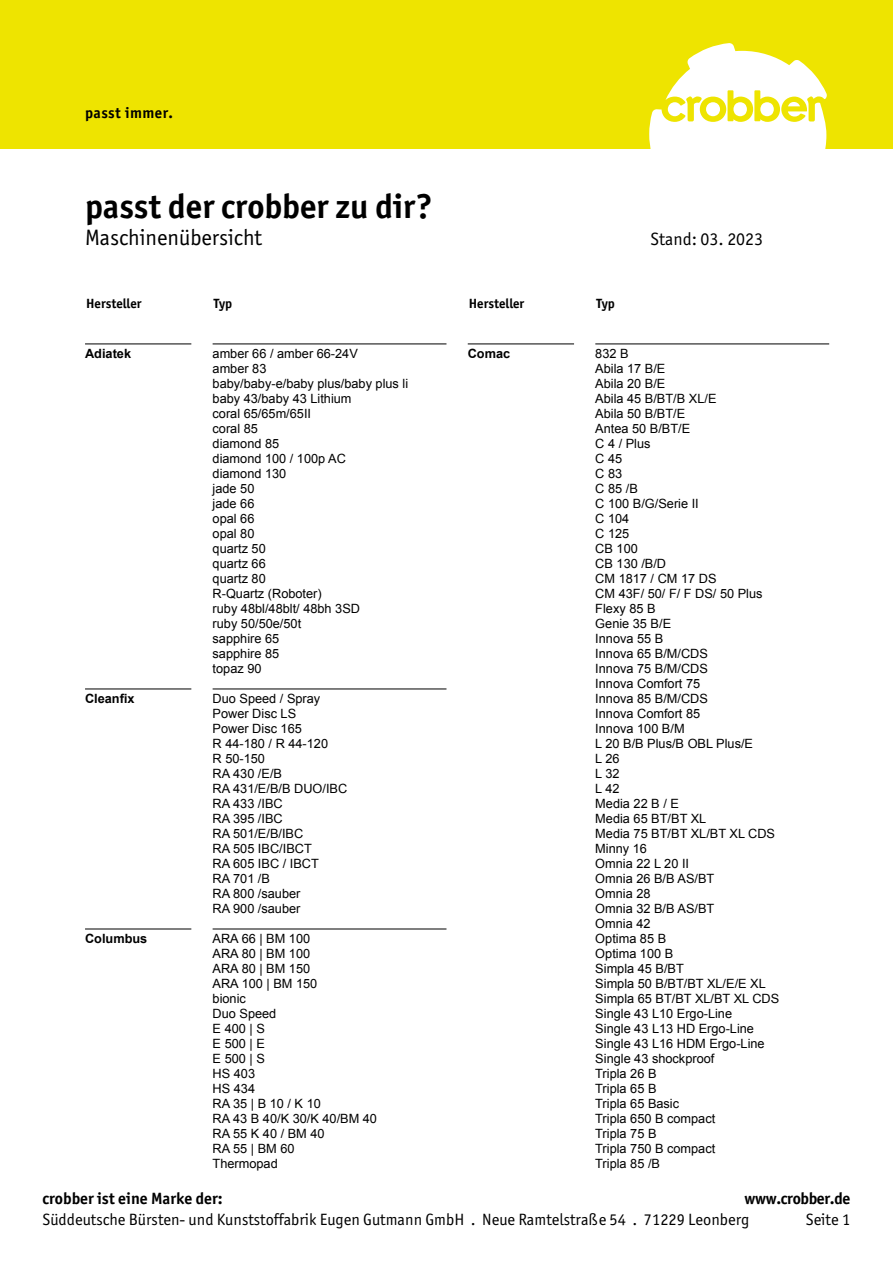
<style>
.page{position:relative;width:893px;height:1263px;background:#fff}
.page>*{position:absolute;margin:0;border:0;box-sizing:border-box;transform-origin:0 0}
.t1{font:700 34.5px "Officina Sans";color:#000}
.t2{font:22.5px "Officina Sans";color:#000}
.t3{font:18px "Officina Sans";color:#000}
.t4{font:16.5px "Officina Sans";color:#000}
.t5{font:700 16.5px "Officina Sans";color:#000}
.t6{font:700 16.5px "Officina Sans";letter-spacing:-.02em;color:#000}
.t7{font:700 15.45px "Officina Sans";letter-spacing:.03em;color:#000}
.t8{font:700 13.5px "Officina Sans";color:#000}
.t9{font:12.75px "Arial";color:#000}
.t10{font:700 12.75px "Arial";color:#000}
</style>
<div class="page">
<div style="left:0;top:0;width:893px;height:149px;background:#eee400"></div>
<svg style="left:649px;top:43px;width:178px;height:106px"></svg>
<hr style="left:85px;top:344px;width:106px;height:1px;background:#000">
<hr style="left:85px;top:689px;width:106px;height:1px;background:#000">
<hr style="left:85px;top:929px;width:106px;height:1px;background:#000">
<hr style="left:213px;top:344px;width:233px;height:1px;background:#000">
<hr style="left:213px;top:689px;width:233px;height:1px;background:#000">
<hr style="left:213px;top:929px;width:233px;height:1px;background:#000">
<hr style="left:468px;top:344px;width:106px;height:1px;background:#000">
<hr style="left:595px;top:344px;width:234px;height:1px;background:#000">
<p class="t7" style="left:85px;top:104px;width:90px">passt immer.</p>
<p class="t1" style="left:85px;top:185px;width:349px">passt der crobber zu dir?</p>
<p class="t2" style="left:85px;top:225px;width:178px">Maschinenübersicht</p>
<p class="t3" style="left:651px;top:229px;width:114px">Stand: 03. 2023</p>
<p class="t8" style="left:86px;top:295px;width:57px">Hersteller</p>
<p class="t8" style="left:214px;top:295px;width:20px">Typ</p>
<p class="t8" style="left:469px;top:295px;width:57px">Hersteller</p>
<p class="t8" style="left:596px;top:295px;width:20px">Typ</p>
<p class="t10" style="left:85px;top:345px;width:48px">Adiatek</p>
<p class="t10" style="left:85px;top:690px;width:51px">Cleanfix</p>
<p class="t10" style="left:85px;top:930px;width:64px">Columbus</p>
<p class="t9" style="left:213px;top:345px;width:147px">amber 66 / amber 66-24V</p>
<p class="t9" style="left:213px;top:360px;width:55px">amber 83</p>
<p class="t9" style="left:213px;top:375px;width:197px">baby/baby-e/baby plus/baby plus li</p>
<p class="t9" style="left:213px;top:390px;width:140px">baby 43/baby 43 Lithium</p>
<p class="t9" style="left:213px;top:405px;width:100px">coral 65/65m/65II</p>
<p class="t9" style="left:213px;top:420px;width:47px">coral 85</p>
<p class="t9" style="left:213px;top:435px;width:68px">diamond 85</p>
<p class="t9" style="left:213px;top:450px;width:135px">diamond 100 / 100p AC</p>
<p class="t9" style="left:213px;top:465px;width:75px">diamond 130</p>
<p class="t9" style="left:213px;top:480px;width:43px">jade 50</p>
<p class="t9" style="left:213px;top:495px;width:43px">jade 66</p>
<p class="t9" style="left:213px;top:510px;width:43px">opal 66</p>
<p class="t9" style="left:213px;top:525px;width:43px">opal 80</p>
<p class="t9" style="left:213px;top:540px;width:55px">quartz 50</p>
<p class="t9" style="left:213px;top:555px;width:55px">quartz 66</p>
<p class="t9" style="left:213px;top:570px;width:55px">quartz 80</p>
<p class="t9" style="left:213px;top:585px;width:111px">R-Quartz (Roboter)</p>
<p class="t9" style="left:213px;top:600px;width:149px">ruby 48bl/48blt/ 48bh 3SD</p>
<p class="t9" style="left:213px;top:615px;width:90px">ruby 50/50e/50t</p>
<p class="t9" style="left:213px;top:630px;width:68px">sapphire 65</p>
<p class="t9" style="left:213px;top:645px;width:68px">sapphire 85</p>
<p class="t9" style="left:213px;top:660px;width:50px">topaz 90</p>
<p class="t9" style="left:213px;top:690px;width:109px">Duo Speed / Spray</p>
<p class="t9" style="left:213px;top:705px;width:85px">Power Disc LS</p>
<p class="t9" style="left:213px;top:720px;width:91px">Power Disc 165</p>
<p class="t9" style="left:213px;top:735px;width:117px">R 44-180 / R 44-120</p>
<p class="t9" style="left:213px;top:750px;width:54px">R 50-150</p>
<p class="t9" style="left:213px;top:765px;width:71px">RA 430 /E/B</p>
<p class="t9" style="left:213px;top:780px;width:136px">RA 431/E/B/B DUO/IBC</p>
<p class="t9" style="left:213px;top:795px;width:72px">RA 433 /IBC</p>
<p class="t9" style="left:213px;top:810px;width:72px">RA 395 /IBC</p>
<p class="t9" style="left:213px;top:825px;width:92px">RA 501/E/B/IBC</p>
<p class="t9" style="left:213px;top:840px;width:101px">RA 505 IBC/IBCT</p>
<p class="t9" style="left:213px;top:855px;width:108px">RA 605 IBC / IBCT</p>
<p class="t9" style="left:213px;top:870px;width:59px">RA 701 /B</p>
<p class="t9" style="left:213px;top:885px;width:89px">RA 800 /sauber</p>
<p class="t9" style="left:213px;top:900px;width:89px">RA 900 /sauber</p>
<p class="t9" style="left:213px;top:930px;width:99px">ARA 66 | BM 100</p>
<p class="t9" style="left:213px;top:945px;width:99px">ARA 80 | BM 100</p>
<p class="t9" style="left:213px;top:960px;width:99px">ARA 80 | BM 150</p>
<p class="t9" style="left:213px;top:975px;width:106px">ARA 100 | BM 150</p>
<p class="t9" style="left:213px;top:990px;width:35px">bionic</p>
<p class="t9" style="left:213px;top:1005px;width:65px">Duo Speed</p>
<p class="t9" style="left:213px;top:1020px;width:54px">E 400 | S</p>
<p class="t9" style="left:213px;top:1035px;width:54px">E 500 | E</p>
<p class="t9" style="left:213px;top:1050px;width:54px">E 500 | S</p>
<p class="t9" style="left:213px;top:1065px;width:44px">HS 403</p>
<p class="t9" style="left:213px;top:1080px;width:44px">HS 434</p>
<p class="t9" style="left:213px;top:1095px;width:110px">RA 35 | B 10 / K 10</p>
<p class="t9" style="left:213px;top:1110px;width:166px">RA 43 B 40/K 30/K 40/BM 40</p>
<p class="t9" style="left:213px;top:1125px;width:113px">RA 55 K 40 / BM 40</p>
<p class="t9" style="left:213px;top:1140px;width:83px">RA 55 | BM 60</p>
<p class="t9" style="left:213px;top:1155px;width:67px">Thermopad</p>
<p class="t10" style="left:468px;top:345px;width:44px">Comac</p>
<p class="t9" style="left:595px;top:345px;width:35px">832 B</p>
<p class="t9" style="left:595px;top:360px;width:72px">Abila 17 B/E</p>
<p class="t9" style="left:595px;top:375px;width:72px">Abila 20 B/E</p>
<p class="t9" style="left:595px;top:390px;width:123px">Abila 45 B/BT/B XL/E</p>
<p class="t9" style="left:595px;top:405px;width:92px">Abila 50 B/BT/E</p>
<p class="t9" style="left:595px;top:420px;width:96px">Antea 50 B/BT/E</p>
<p class="t9" style="left:595px;top:435px;width:57px">C 4 / Plus</p>
<p class="t9" style="left:595px;top:450px;width:28px">C 45</p>
<p class="t9" style="left:595px;top:465px;width:28px">C 83</p>
<p class="t9" style="left:595px;top:480px;width:44px">C 85 /B</p>
<p class="t9" style="left:595px;top:495px;width:105px">C 100 B/G/Serie II</p>
<p class="t9" style="left:595px;top:510px;width:36px">C 104</p>
<p class="t9" style="left:595px;top:525px;width:36px">C 125</p>
<p class="t9" style="left:595px;top:540px;width:44px">CB 100</p>
<p class="t9" style="left:595px;top:555px;width:72px">CB 130 /B/D</p>
<p class="t9" style="left:595px;top:570px;width:123px">CM 1817 / CM 17 DS</p>
<p class="t9" style="left:595px;top:585px;width:169px">CM 43F/ 50/ F/ F DS/ 50 Plus</p>
<p class="t9" style="left:595px;top:600px;width:62px">Flexy 85 B</p>
<p class="t9" style="left:595px;top:615px;width:77px">Genie 35 B/E</p>
<p class="t9" style="left:595px;top:630px;width:70px">Innova 55 B</p>
<p class="t9" style="left:595px;top:645px;width:114px">Innova 65 B/M/CDS</p>
<p class="t9" style="left:595px;top:660px;width:114px">Innova 75 B/M/CDS</p>
<p class="t9" style="left:595px;top:675px;width:106px">Innova Comfort 75</p>
<p class="t9" style="left:595px;top:690px;width:114px">Innova 85 B/M/CDS</p>
<p class="t9" style="left:595px;top:705px;width:106px">Innova Comfort 85</p>
<p class="t9" style="left:595px;top:720px;width:91px">Innova 100 B/M</p>
<p class="t9" style="left:595px;top:735px;width:159px">L 20 B/B Plus/B OBL Plus/E</p>
<p class="t9" style="left:595px;top:750px;width:26px">L 26</p>
<p class="t9" style="left:595px;top:765px;width:26px">L 32</p>
<p class="t9" style="left:595px;top:780px;width:26px">L 42</p>
<p class="t9" style="left:595px;top:795px;width:85px">Media 22 B / E</p>
<p class="t9" style="left:595px;top:810px;width:113px">Media 65 BT/BT XL</p>
<p class="t9" style="left:595px;top:825px;width:181px">Media 75 BT/BT XL/BT XL CDS</p>
<p class="t9" style="left:595px;top:840px;width:53px">Minny 16</p>
<p class="t9" style="left:595px;top:855px;width:95px">Omnia 22 L 20 II</p>
<p class="t9" style="left:595px;top:870px;width:121px">Omnia 26 B/B AS/BT</p>
<p class="t9" style="left:595px;top:885px;width:57px">Omnia 28</p>
<p class="t9" style="left:595px;top:900px;width:121px">Omnia 32 B/B AS/BT</p>
<p class="t9" style="left:595px;top:915px;width:57px">Omnia 42</p>
<p class="t9" style="left:595px;top:930px;width:72px">Optima 85 B</p>
<p class="t9" style="left:595px;top:945px;width:79px">Optima 100 B</p>
<p class="t9" style="left:595px;top:960px;width:90px">Simpla 45 B/BT</p>
<p class="t9" style="left:595px;top:975px;width:172px">Simpla 50 B/BT/BT XL/E/E XL</p>
<p class="t9" style="left:595px;top:990px;width:186px">Simpla 65 BT/BT XL/BT XL CDS</p>
<p class="t9" style="left:595px;top:1005px;width:138px">Single 43 L10 Ergo-Line</p>
<p class="t9" style="left:595px;top:1020px;width:160px">Single 43 L13 HD Ergo-Line</p>
<p class="t9" style="left:595px;top:1035px;width:171px">Single 43 L16 HDM Ergo-Line</p>
<p class="t9" style="left:595px;top:1050px;width:121px">Single 43 shockproof</p>
<p class="t9" style="left:595px;top:1065px;width:63px">Tripla 26 B</p>
<p class="t9" style="left:595px;top:1080px;width:63px">Tripla 65 B</p>
<p class="t9" style="left:595px;top:1095px;width:85px">Tripla 65 Basic</p>
<p class="t9" style="left:595px;top:1110px;width:121px">Tripla 650 B compact</p>
<p class="t9" style="left:595px;top:1125px;width:63px">Tripla 75 B</p>
<p class="t9" style="left:595px;top:1140px;width:121px">Tripla 750 B compact</p>
<p class="t9" style="left:595px;top:1155px;width:66px">Tripla 85 /B</p>
<p class="t5" style="left:43px;top:1188px;width:182px">crobber ist eine Marke der:</p>
<p class="t6" style="left:745px;top:1188px;width:107px">www.crobber.de</p>
<p class="t4" style="left:43px;top:1210px;width:708px">Süddeutsche Bürsten- und Kunststoffabrik Eugen Gutmann GmbH . Neue Ramtelstraße 54 . 71229 Leonberg</p>
<p class="t4" style="left:806px;top:1210px;width:46px">Seite 1</p>
</div>
